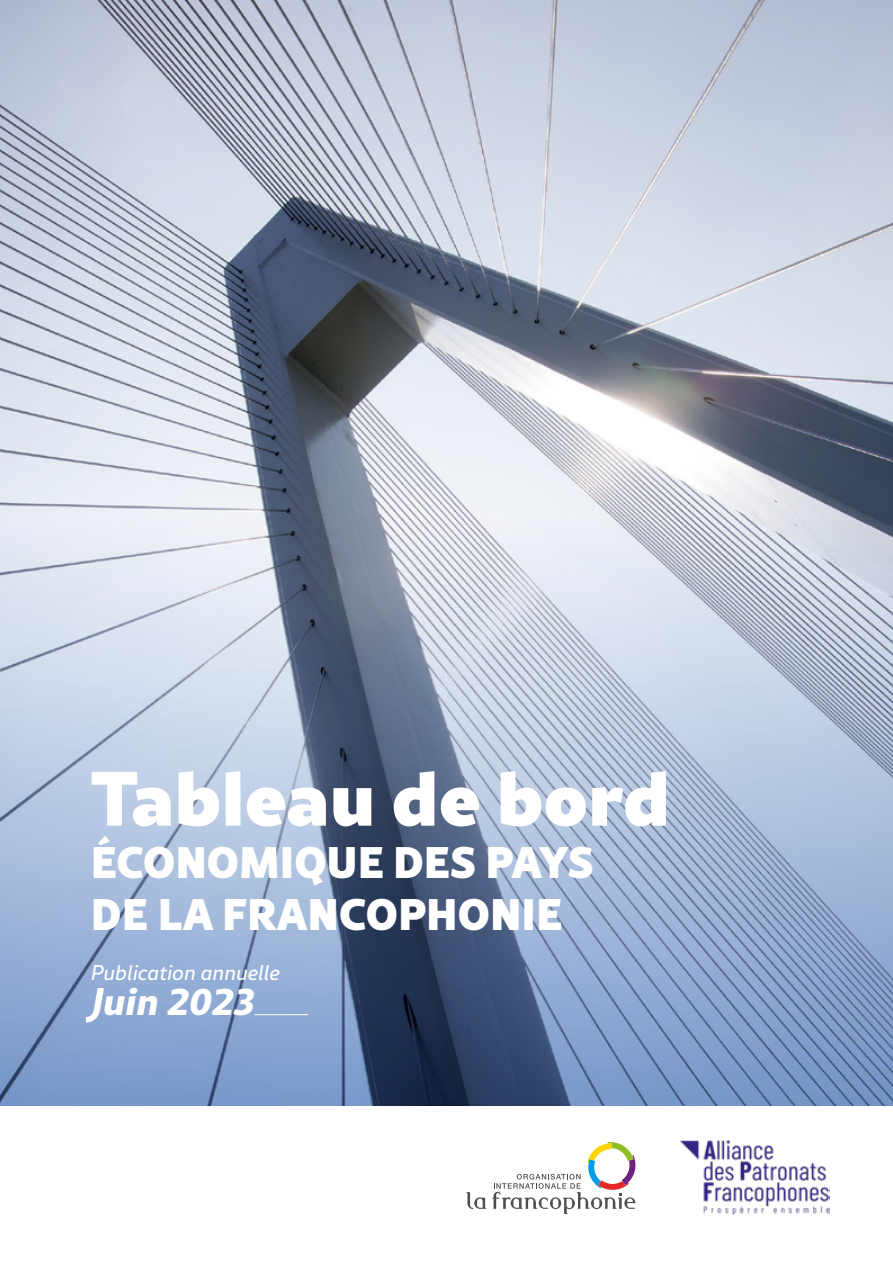
<style>
.page{position:relative;width:893px;height:1263px;background:#fff}
.page>*{position:absolute;margin:0;border:0;box-sizing:border-box;transform-origin:0 0}
.t1{font:900 75.9px "Rival Sans";color:#fff}
.t2{font:900 43.65px/52.3px "Rival Sans";color:#fff}
.t3{font:italic 800 37.95px "Rival Sans";color:#fff}
.t4{font:italic 21px "Rival Sans";color:#fff}
</style>
<div class="page">
<img style="left:0;top:0;width:893px;height:519px">
<svg style="left:0;top:519px;width:893px;height:587px;background:#9cacc8"></svg>
<hr style="left:255px;top:1014px;width:53px;height:1px;background:#fff">
<img style="left:680px;top:1140px;width:149px;height:74px">
<svg style="left:466px;top:1192px;width:20px;height:17px"></svg>
<svg style="left:492px;top:1142px;width:144px;height:71px"></svg>
<p class="t1" style="left:91px;top:735px;width:581px">Tableau de bord</p>
<p class="t2" style="left:91px;top:832px;width:504px">ÉCONOMIQUE DES PAYS<br>DE LA FRANCOPHONIE</p>
<p class="t4" style="left:91px;top:958px;width:191px">Publication annuelle</p>
<p class="t3" style="left:91px;top:971px;width:165px">Juin 2023</p>
</div>
